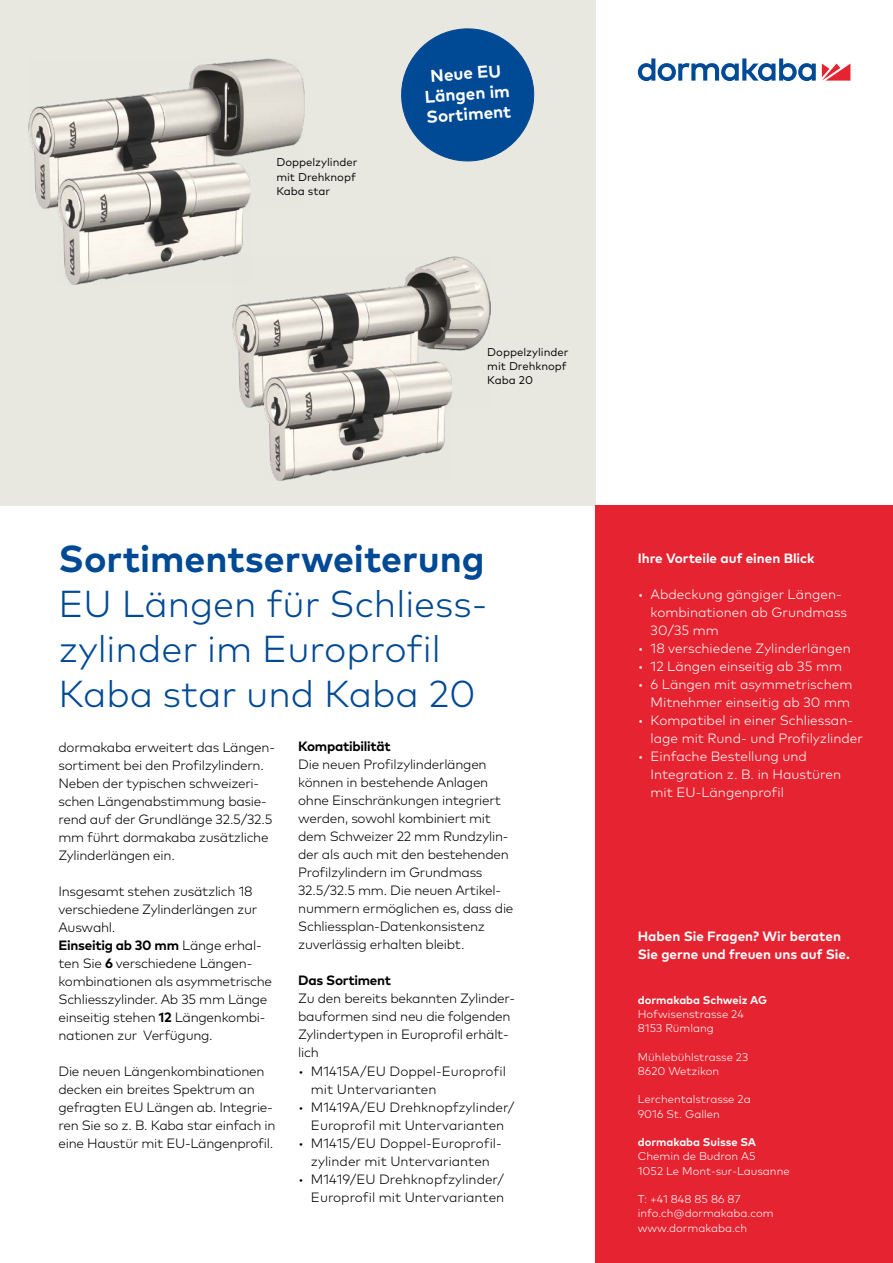
<style>
.page{position:relative;width:893px;height:1263px;background:#fff}
.page>*{position:absolute;margin:0;border:0;box-sizing:border-box;transform-origin:0 0}
.Title_blue_25pt_30pt{font:300 37.5px/45px "Mark Pro";color:#004994}
.Title_blue_25pt_30pt-2{font:700 37.5px "Mark Pro";color:#004994}
.Title_red_25pt_30pt{font:300 37.5px "Mark Pro";color:#004994}
.Descriptor_bold_ligh{font:700 17.1px/20.5px "Mark Pro";color:#fff;text-align:center}
.Descriptor_light_bla{font:300 13.5px/18px "Mark Pro";letter-spacing:-.02em;color:#000}
.t1{font:300 13.5px/18px "Mark Pro";color:#fff}
.Descriptor_light_bla-2{font:300 13.5px/18px "Mark Pro";color:#000;text-align:center}
.Descriptor_bold_ligh-2{font:700 13.5px/18px "Mark Pro";color:#fff}
.Descriptor_light_bla-3{font:700 13.5px "Mark Pro";letter-spacing:-.02em;color:#000}
.Descriptor_7_5pt_9_5{font:300 11.25px "Mark Pro";color:#fff}
.Margin_light_black_7{font:11.25px/14.2px "Mark Pro";color:#000}
.Descriptor_7_5pt_9_5-2{font:700 11.25px "Mark Pro";color:#fff}
.s1{font-weight:700}
</style>
<div class="page">
<div style="left:0;top:0;width:595px;height:505px;background:#e9e8e0"></div>
<img style="left:28px;top:58px;width:276px;height:151px">
<img style="left:58px;top:163px;width:192px;height:122px">
<img style="left:232px;top:256px;width:258px;height:151px">
<img style="left:264px;top:361px;width:188px;height:120px">
<svg style="left:822px;top:64px;width:28px;height:17px"></svg>
<svg style="left:638px;top:58px;width:178px;height:23px"></svg>
<div style="left:595px;top:505px;width:298px;height:758px;background:#e62330"></div>
<svg style="left:401px;top:28px;width:134px;height:134px"></svg>
<p class="Margin_light_black_7" style="left:276px;top:154px;width:83px">Doppelzylinder mit Drehknopf<br>Kaba star</p>
<p class="Descriptor_bold_ligh" style="left:422px;top:64px;width:87px;rotate:-4deg">Neue EU<br>Längen im<br>Sortiment</p>
<p class="Margin_light_black_7" style="left:487px;top:343px;width:83px">Doppelzylinder mit Drehknopf<br>Kaba 20</p>
<p class="Title_blue_25pt_30pt-2" style="left:58px;top:530px;width:428px">Sortimentserweiterung</p>
<p class="Title_blue_25pt_30pt" style="left:58px;top:578px;width:431px">EU Längen für Schliess&shy;zylinder im Europrofil</p>
<p class="Title_red_25pt_30pt" style="left:58px;top:665px;width:419px">Kaba star und Kaba 20</p>
<p class="Descriptor_light_bla" style="left:58px;top:737px;width:218px">dormakaba erweitert das Längen&shy;sortiment bei den Profilzylindern.<br>Neben der typischen schweizeri&shy;schen Längenabstimmung basie&shy;rend auf der Grundlänge 32.5/32.5 mm führt dormakaba zusätzliche<br>Zylinderlängen ein.</p>
<p class="Descriptor_light_bla" style="left:58px;top:881px;width:200px">Insgesamt stehen zusätzlich 18 verschiedene Zylinderlängen zur<br>Auswahl.</p>
<p class="Descriptor_light_bla" style="left:58px;top:935px;width:215px"><span class="s1">Einseitig ab 30 mm</span> Länge erhal&shy;ten Sie <span class="s1">6</span> verschiedene Längen&shy;kombinationen als asymmetrische<br>Schliesszylinder. Ab 35 mm Länge einseitig stehen <span class="s1">12</span> Längenkombi&shy;nationen zur Verfügung.</p>
<p class="Descriptor_light_bla" style="left:58px;top:1061px;width:219px">Die neuen Längenkombinationen decken ein breites Spektrum an gefragten EU Längen ab. Integrie&shy;ren Sie so z. B. Kaba star einfach in eine Haustür mit EU-Längenprofil.</p>
<p class="Descriptor_light_bla-3" style="left:298px;top:736px;width:94px">Kompatibilität</p>
<p class="Descriptor_light_bla" style="left:298px;top:755px;width:217px">Die neuen Profilzylinderlängen können in bestehende Anlagen ohne Einschränkungen integriert werden, sowohl kombiniert mit dem Schweizer 22 mm Rundzylin&shy;der als auch mit den bestehenden<br>Profilzylindern im Grundmass<br>32.5/32.5 mm. Die neuen Artikel&shy;nummern ermöglichen es, dass die<br>Schliessplan-Datenkonsistenz zuverlässig erhalten bleibt.</p>
<p class="Descriptor_light_bla-3" style="left:298px;top:970px;width:94px">Das Sortiment</p>
<p class="Descriptor_light_bla" style="left:298px;top:989px;width:218px">Zu den bereits bekannten Zylinder&shy;bauformen sind neu die folgenden<br>Zylindertypen in Europrofil erhält&shy;lich</p>
<p class="Descriptor_light_bla-2" style="left:311px;top:1061px;width:197px;text-align:left;text-indent:-13px">• M1415A/EU Doppel-Europrofil mit Untervarianten</p>
<p class="Descriptor_light_bla-2" style="left:298px;top:1097px;width:218px">• M1419A/EU Drehknopfzylinder/<br>Europrofil mit Untervarianten</p>
<p class="Descriptor_light_bla-2" style="left:298px;top:1133px;width:205px">• M1415/EU Doppel-Europrofil&shy;zylinder mit Untervarianten</p>
<p class="Descriptor_light_bla-2" style="left:298px;top:1169px;width:208px;text-align:right">• M1419/EU Drehknopfzylinder/<br>Europrofil mit Untervarianten</p>
<p class="Descriptor_bold_ligh-2" style="left:638px;top:548px;width:178px">Ihre Vorteile auf einen Blick</p>
<p class="t1" style="left:651px;top:584px;width:198px;text-indent:-13px">• Abdeckung gängiger Längen&shy;kombinationen ab Grundmass<br>30/35 mm</p>
<p class="t1" style="left:638px;top:638px;width:215px">• 18 verschiedene Zylinderlängen</p>
<p class="t1" style="left:638px;top:656px;width:206px">• 12 Längen einseitig ab 35 mm</p>
<p class="t1" style="left:638px;top:674px;width:216px;text-align:right">• 6 Längen mit asymmetrischem<br>Mitnehmer einseitig ab 30 mm</p>
<p class="t1" style="left:651px;top:710px;width:214px;text-indent:-13px">• Kompatibel in einer Schliessan&shy;lage mit Rund- und Profilyzlinder</p>
<p class="t1" style="left:651px;top:746px;width:192px;text-indent:-13px">• Einfache Bestellung und<br>Integration z. B. in Haustüren mit EU-Längenprofil</p>
<p class="Descriptor_bold_ligh-2" style="left:638px;top:926px;width:213px">Haben Sie Fragen? Wir beraten<br>Sie gerne und freuen uns auf Sie.</p>
<p class="Descriptor_7_5pt_9_5-2" style="left:638px;top:991px;width:131px">dormakaba Schweiz AG</p>
<p class="Descriptor_7_5pt_9_5" style="left:638px;top:1005px;width:108px">Hofwisenstrasse 24</p>
<p class="Descriptor_7_5pt_9_5" style="left:638px;top:1019px;width:77px">8153 Rümlang</p>
<p class="Descriptor_7_5pt_9_5" style="left:638px;top:1048px;width:112px">Mühlebühlstrasse 23</p>
<p class="Descriptor_7_5pt_9_5" style="left:638px;top:1062px;width:83px">8620 Wetzikon</p>
<p class="Descriptor_7_5pt_9_5" style="left:638px;top:1091px;width:114px">Lerchentalstrasse 2a</p>
<p class="Descriptor_7_5pt_9_5" style="left:638px;top:1105px;width:83px">9016 St. Gallen</p>
<p class="Descriptor_7_5pt_9_5-2" style="left:638px;top:1133px;width:120px">dormakaba Suisse SA</p>
<p class="Descriptor_7_5pt_9_5" style="left:638px;top:1148px;width:119px">Chemin de Budron A5</p>
<p class="Descriptor_7_5pt_9_5" style="left:638px;top:1162px;width:153px">1052 Le Mont-sur-Lausanne</p>
<p class="Descriptor_7_5pt_9_5" style="left:638px;top:1190px;width:104px">T: +41 848 85 86 87</p>
<p class="Descriptor_7_5pt_9_5" style="left:638px;top:1205px;width:137px">info.ch@dormakaba.com</p>
<p class="Descriptor_7_5pt_9_5" style="left:638px;top:1219px;width:111px">www.dormakaba.ch</p>
</div>
